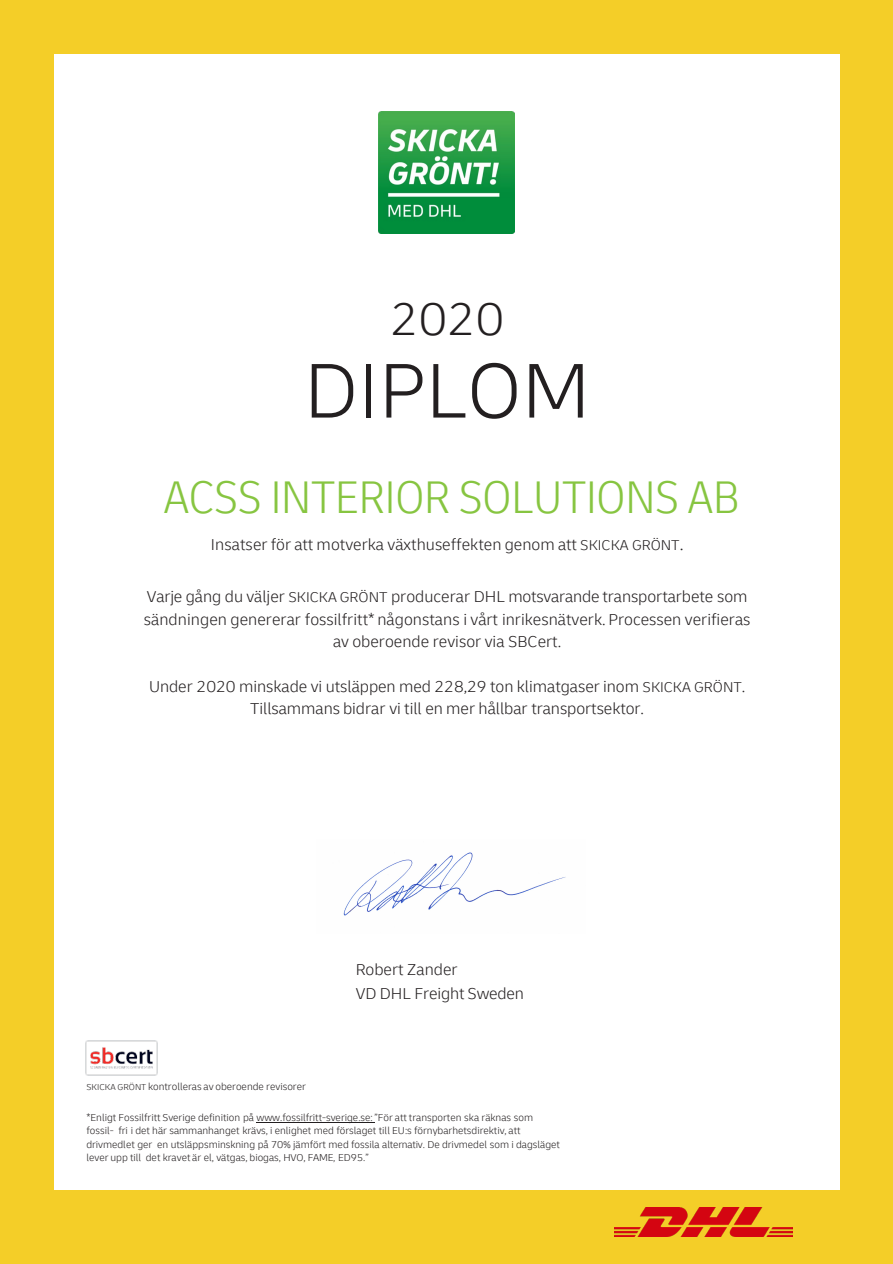
<style>
.page{position:relative;width:893px;height:1264px;background:#fff}
.page>*{position:absolute;margin:0;border:0;box-sizing:border-box;transform-origin:0 0}
.t1{font:300 81px "Delivery";color:#231f20}
.t2{font:300 condensed 48px "Delivery";letter-spacing:-.005em;color:#87c541}
.t3{font:300 48px "Delivery";color:#231f20}
.t4{font:300 16.5px/22.6px "Delivery";color:#231f20;text-align:center}
.t5{font:300 10.5px/13.5px "Delivery";color:#231f20}
.s1{font-size:15px}
.s2{font-size:18px}
.s3{font-size:9px}
</style>
<div class="page">
<div style="left:0;top:0;width:892px;height:1263px;background:#f4ce28"></div>
<div style="left:54px;top:54px;width:785px;height:1135px;background:#fff"></div>
<img style="left:614px;top:1207px;width:178px;height:28px">
<img style="left:86px;top:1040px;width:72px;height:34px">
<img style="left:379px;top:111px;width:135px;height:122px">
<hr style="left:256px;top:1121px;width:118px;height:1px;background:#231f20">
<img style="left:343px;top:852px;width:223px;height:64px">
<p class="t3" style="left:390px;top:290px;width:115px">2020</p>
<p class="t1" style="left:304px;top:343px;width:288px">DIPLOM</p>
<p class="t2" style="left:164px;top:469px;width:577px">ACSS INTERIOR SOLUTIONS AB</p>
<p class="t4" style="left:211px;top:533px;width:474px">Insatser för att motverka växthuseffekten genom att <span class="s1">SKICKA GRÖNT</span><span class="s2">.</span></p>
<p class="t4" style="left:144px;top:585px;width:608px">Varje gång du väljer <span class="s1">SKICKA GRÖNT</span> producerar DHL motsvarande transportarbete som sändningen genererar fossilfritt* någonstans i vårt inrikesnätverk. Processen verifieras av oberoende revisor via SBCert.</p>
<p class="t4" style="left:149px;top:674px;width:598px">Under 2020 minskade vi utsläppen med 228,29 ton klimatgaser inom <span class="s1">SKICKA GRÖNT</span>.<br>Tillsammans bidrar vi till en mer hållbar transportsektor.</p>
<p class="t5" style="left:86px;top:1079px;width:221px"><span class="s3">SKICKA GRÖNT</span> kontrolleras av oberoende revisorer</p>
<p class="t4" style="left:355px;top:957px;width:103px">Robert Zander</p>
<p class="t4" style="left:355px;top:982px;width:170px">VD DHL Freight Sweden</p>
<p class="t5" style="left:86px;top:1110px;width:475px">*Enligt Fossilfritt Sverige definition på www.fossilfritt-sverige.se: ”För att transporten ska räknas som fossil- fri i det här sammanhanget krävs, i enlighet med förslaget till EU:s förnybarhetsdirektiv, att drivmedlet ger en utsläppsminskning på 70% jämfört med fossila alternativ. De drivmedel som i dagsläget lever upp till det kravet är el, vätgas, biogas, HVO, FAME, ED95.”</p>
</div>
